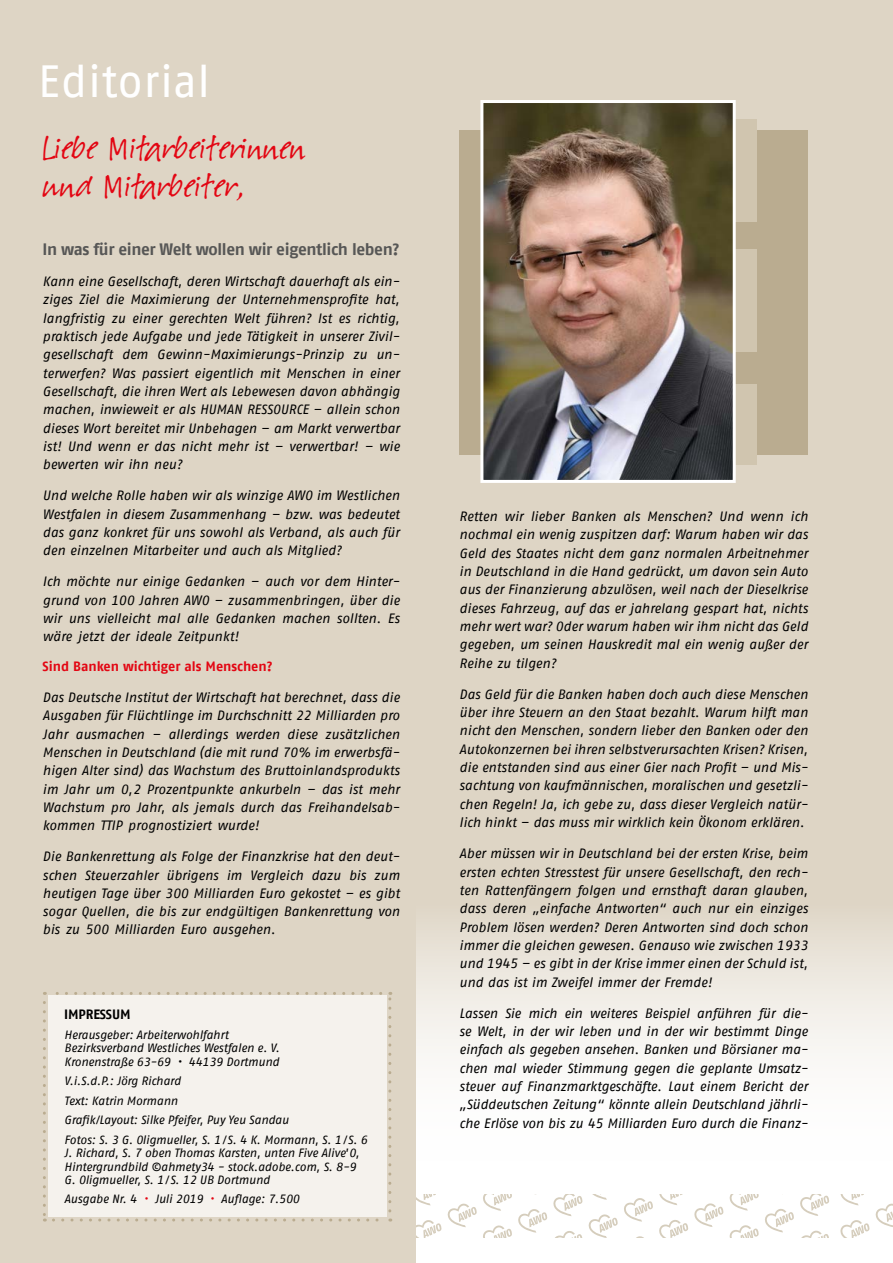
<style>
.page{position:relative;width:893px;height:1263px;background:#ded5c5}
.page>*{position:absolute;margin:0;border:0;box-sizing:border-box;transform-origin:0 0}
.t1{font:45px "AWO Fago Office";letter-spacing:.015em;color:#fff}
.t2{font:42px/37.5px "Suomi Hand Script";letter-spacing:.02em;color:#e30613}
.t3{font:700 16.5px "AWO Fago Office";letter-spacing:-.02em;color:#575756}
.t4{font:italic 13.5px/18.3px "AWO Fago Office";letter-spacing:-.005em;color:#000;text-align:justify}
.t5{font:700 13.5px "AWO Fago Office";color:#e30613}
.t6{font:700 13.5px "AWO Fago Office";letter-spacing:-.01em;color:#000}
.t7{font:italic 12px/13.5px "AWO Fago Office";letter-spacing:-.015em;color:#000}
.s1{font-style:normal}
.s2{color:#e30613}
</style>
<div class="page">
<div style="left:417px;top:904px;width:476px;height:359px;background:linear-gradient(to bottom,#e7e1d6,#fff)"></div>
<svg style="left:43px;top:1002px;width:3px;height:219px"></svg>
<svg style="left:53px;top:1218px;width:338px;height:3px"></svg>
<svg style="left:388px;top:992px;width:3px;height:219px"></svg>
<svg style="left:44px;top:992px;width:337px;height:3px"></svg>
<div style="left:48px;top:995px;width:338px;height:221px;background:#f5f2ed"></div>
<div style="left:459px;top:131px;width:349px;height:324px;background:#baac90"></div>
<div style="left:653px;top:250px;width:104px;height:102px;background:#d0c5af"></div>
<div style="left:653px;top:384px;width:104px;height:81px;background:#d0c5af"></div>
<div style="left:653px;top:119px;width:104px;height:102px;background:#d0c5af"></div>
<svg style="left:417px;top:1195px;width:130px;height:42px;background:#f8f7f5"></svg>
<svg style="left:553px;top:1195px;width:135px;height:42px;background:#f8f7f5"></svg>
<svg style="left:694px;top:1195px;width:135px;height:42px;background:#f8f7f5"></svg>
<svg style="left:840px;top:1195px;width:53px;height:42px;background:#f8f7f4"></svg>
<img style="left:484px;top:104px;width:248px;height:375px">
<div style="left:480px;top:100px;width:256px;height:383px;border:3px solid #fff"></div>
<h1 class="t1" style="left:38px;top:56px;width:173px">Editorial</h1>
<h2 class="t2" style="left:43px;top:132px;width:263px">Liebe Mitarbeiterinnen und Mitarbeiter,</h2>
<p class="t3" style="left:43px;top:239px;width:359px">In was für einer Welt wollen wir eigentlich leben?</p>
<p class="t4" style="left:43px;top:272px;width:359px">Kann eine Gesellschaft, deren Wirtschaft dauerhaft als ein&shy;ziges Ziel die Maximierung der Unternehmensprofite hat, langfristig zu einer gerechten Welt führen? Ist es richtig, praktisch jede Aufgabe und jede Tätigkeit in unserer Zivil&shy;gesellschaft dem Gewinn-Maximierungs-Prinzip zu un&shy;terwerfen? Was passiert eigentlich mit Menschen in einer Gesellschaft, die ihren Wert als Lebewesen davon abhängig machen, inwieweit er als HUMAN RESSOURCE – allein schon dieses Wort bereitet mir Unbehagen – am Markt verwertbar ist! Und wenn er das nicht mehr ist – verwertbar! – wie bewerten wir ihn neu?</p>
<p class="t4" style="left:43px;top:486px;width:359px">Und welche Rolle haben wir als winzige AWO im Westlichen Westfalen in diesem Zusammenhang – bzw. was bedeutet das ganz konkret für uns sowohl als Verband, als auch für den einzelnen Mitarbeiter und auch als Mitglied?</p>
<p class="t4" style="left:43px;top:572px;width:359px">Ich möchte nur einige Gedanken – auch vor dem Hinter&shy;grund von 100 Jahren AWO – zusammenbringen, über die wir uns vielleicht mal alle Gedanken machen sollten. Es wäre jetzt der ideale Zeitpunkt!</p>
<p class="t5" style="left:43px;top:658px;width:232px">Sind Banken wichtiger als Menschen?</p>
<p class="t4" style="left:43px;top:688px;width:359px">Das Deutsche Institut der Wirtschaft hat berechnet, dass die Ausgaben für Flüchtlinge im Durchschnitt 22 Milliarden pro Jahr ausmachen – allerdings werden diese zusätzlichen Menschen in Deutschland (die mit rund 70% im erwerbsfä&shy;higen Alter sind) das Wachstum des Bruttoinlandsprodukts im Jahr um 0,2 Prozentpunkte ankurbeln – das ist mehr Wachstum pro Jahr, als jemals durch das Freihandelsab&shy;kommen TTIP prognostiziert wurde!</p>
<p class="t4" style="left:43px;top:847px;width:359px">Die Bankenrettung als Folge der Finanzkrise hat den deut&shy;schen Steuerzahler übrigens im Vergleich dazu bis zum heutigen Tage über 300 Milliarden Euro gekostet – es gibt sogar Quellen, die bis zur endgültigen Bankenrettung von bis zu 500 Milliarden Euro ausgehen.</p>
<p class="t6" style="left:64px;top:1006px;width:68px">IMPRESSUM</p>
<p class="t7" style="left:64px;top:1028px;width:217px">Herausgeber: Arbeiterwohlfahrt<br>Bezirksverband Westliches Westfalen e. V.<br>Kronenstraße 63-69 • 44139 Dortmund</p>
<p class="t7" style="left:64px;top:1071px;width:304px;line-height:19.5px">V.i.S.d.P.: Jörg Richard<br>Text: Katrin Mormann<br>Grafik/Layout: Silke Pfeifer, Puy Yeu Sandau<br>Fotos: S. 3 G. Oligmueller, S. 1/S. 4 K. Mormann, S. 1/S. 6</p>
<p class="t7" style="left:64px;top:1146px;width:297px">J. Richard, S. 7 oben Thomas Karsten, unten Five Alive<span class="s1">’</span>O,<br>Hintergrundbild ©ahmety34 - stock.adobe.com, S. 8-9<br>G. Oligmueller, S. 1/S. 12 UB Dortmund</p>
<p class="t7" style="left:64px;top:1192px;width:237px">Ausgabe Nr. 4 <span class="s2">•</span> Juli 2019 <span class="s2">•</span> Auflage: 7.500</p>
<p class="t4" style="left:459px;top:507px;width:350px">Retten wir lieber Banken als Menschen? Und wenn ich nochmal ein wenig zuspitzen darf: Warum haben wir das Geld des Staates nicht dem ganz normalen Arbeitnehmer in Deutschland in die Hand gedrückt, um davon sein Auto aus der Finanzierung abzulösen, weil nach der Dieselkrise dieses Fahrzeug, auf das er jahrelang gespart hat, nichts mehr wert war? Oder warum haben wir ihm nicht das Geld gegeben, um seinen Hauskredit mal ein wenig außer der Reihe zu tilgen?</p>
<p class="t4" style="left:459px;top:685px;width:350px">Das Geld für die Banken haben doch auch diese Menschen über ihre Steuern an den Staat bezahlt. Warum hilft man nicht den Menschen, sondern lieber den Banken oder den Autokonzernen bei ihren selbstverursachten Krisen? Krisen, die entstanden sind aus einer Gier nach Profit – und Mis&shy;sachtung von kaufmännischen, moralischen und gesetzli&shy;chen Regeln! Ja, ich gebe zu, dass dieser Vergleich natür&shy;lich hinkt – das muss mir wirklich kein Ökonom erklären.</p>
<p class="t4" style="left:459px;top:844px;width:350px">Aber müssen wir in Deutschland bei der ersten Krise, beim ersten echten Stresstest für unsere Gesellschaft, den rech&shy;ten Rattenfängern folgen und ernsthaft daran glauben, dass deren „einfache Antworten“ auch nur ein einziges Problem lösen werden? Deren Antworten sind doch schon immer die gleichen gewesen. Genauso wie zwischen 1933 und 1945 – es gibt in der Krise immer einen der Schuld ist, und das ist im Zweifel immer der Fremde!</p>
<p class="t4" style="left:459px;top:1004px;width:350px">Lassen Sie mich ein weiteres Beispiel anführen für die&shy;se Welt, in der wir leben und in der wir bestimmt Dinge einfach als gegeben ansehen. Banken und Börsianer ma&shy;chen mal wieder Stimmung gegen die geplante Umsatz&shy;steuer auf Finanzmarktgeschäfte. Laut einem Bericht der „Süddeutschen Zeitung“ könnte allein Deutschland jährli&shy;che Erlöse von bis zu 45 Milliarden Euro durch die Finanz-</p>
</div>
